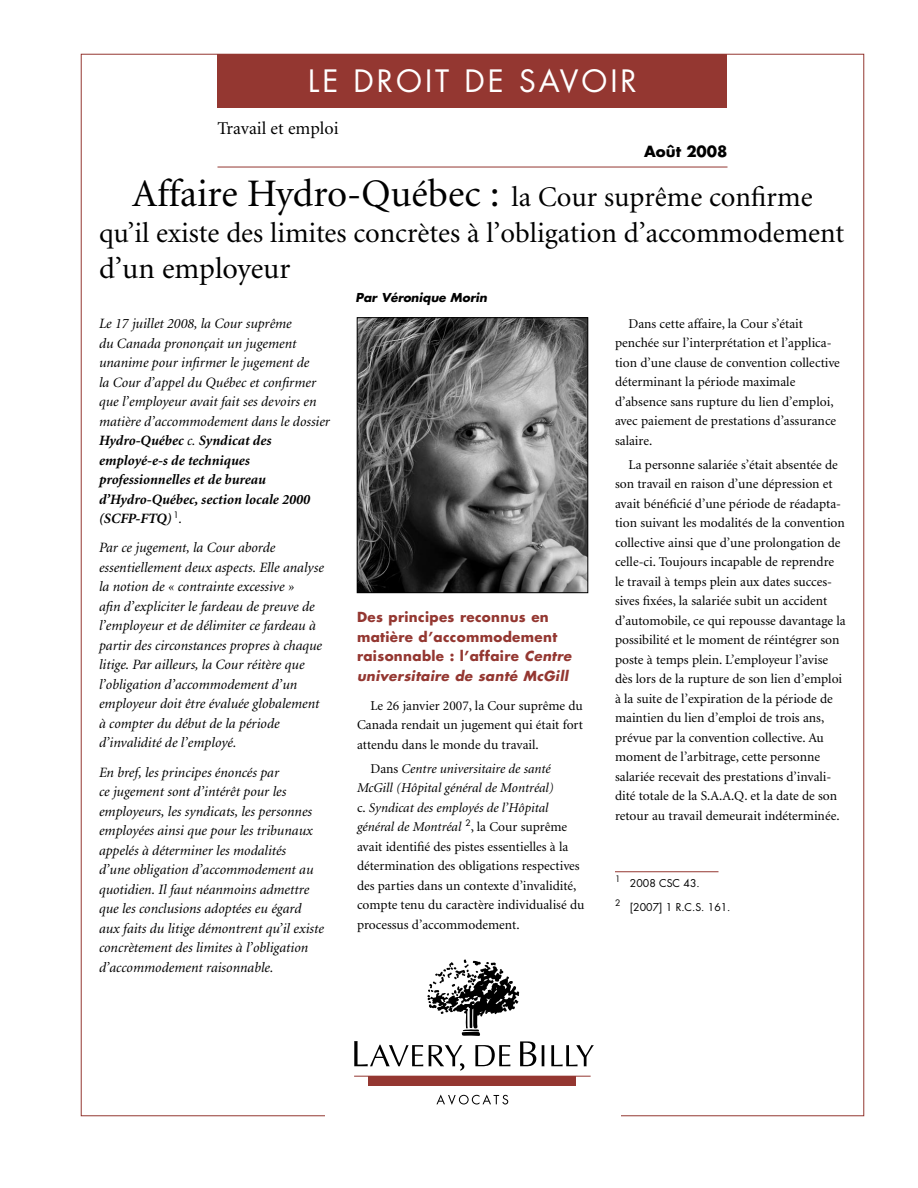
<style>
.page{position:relative;width:918px;height:1188px;background:#fff}
.page>*{position:absolute;margin:0;border:0;box-sizing:border-box;transform-origin:0 0}
.t1{font:30px "Futura";letter-spacing:.1em;color:#fff}
.t2{font:30px "Minion";color:#000}
.t3{font:28.5px/36px "Minion";color:#000;text-align:center}
.t4{font:18px "Minion";color:#000}
.t5{font:700 15px "Futura";color:#000}
.t6{font:italic 14.25px/19.5px "Minion";color:#000}
.t7{font:13.5px/19.5px "Minion";color:#000}
.t8{font:700 13.5px/19.5px "Futura";letter-spacing:.025em;color:#943731}
.t9{font:italic 700 12px "Futura";color:#000}
.t10{font:10.5px "Futura";color:#000}
.t11{font:8.7px "Futura";color:#000}
.s1{font-size:39px}
.s2{font-weight:700}
.s3{font-style:italic}
</style>
<div class="page">
<svg style="left:542px;top:1045px;width:2px;height:21px"></svg>
<svg style="left:551px;top:1045px;width:43px;height:21px"></svg>
<svg style="left:436px;top:1095px;width:72px;height:10px"></svg>
<hr style="left:354px;top:1076px;width:237px;height:1px;background:#943731">
<div style="left:369px;top:1076px;width:207px;height:9px;background:#943731"></div>
<svg style="left:354px;top:959px;width:182px;height:112px"></svg>
<div style="left:218px;top:54px;width:510px;height:54px;background:#943731"></div>
<hr style="left:218px;top:167px;width:510px;height:1px;background:#943731">
<img style="left:359px;top:320px;width:227px;height:271px">
<div style="left:357px;top:318px;width:231px;height:275px;border:1px solid #000"></div>
<hr style="left:615px;top:871px;width:103px;height:1px;background:#943731">
<h1 class="t1" style="left:308px;top:62px;width:330px">LE DROIT DE SAVOIR</h1>
<h3 class="t4" style="left:218px;top:120px;width:123px">Travail et emploi</h3>
<p class="t5" style="left:644px;top:142px;width:85px">Août 2008</p>
<h2 class="t3" style="left:99px;top:180px;width:747px"><span class="s1">Affaire Hydro-Québec :</span> la Cour suprême confirme<br>qu’il existe des limites concrètes à l’obligation d’accommodement</h2>
<h1 class="t2" style="left:99px;top:254px;width:193px">d’un employeur</h1>
<p class="t9" style="left:356px;top:290px;width:133px">Par Véronique Morin</p>
<p class="t6" style="left:99px;top:314px;width:233px">Le 17 juillet 2008, la Cour suprême<br>du Canada prononçait un jugement unanime pour infirmer le jugement de<br>la Cour d’appel du Québec et confirmer que l’employeur avait fait ses devoirs en matière d’accommodement dans le dossier <span class="s2">Hydro-Québec</span> c. <span class="s2">Syndicat des employé-e-s de techniques professionnelles et de bureau d’Hydro-Québec, section locale 2000 (SCFP-FTQ)</span> <sup>1</sup>.</p>
<p class="t6" style="left:99px;top:539px;width:226px">Par ce jugement, la Cour aborde essentiellement deux aspects. Elle analyse la notion de « contrainte excessive »<br>afin d’expliciter le fardeau de preuve de l’employeur et de délimiter ce fardeau à partir des circonstances propres à chaque litige. Par ailleurs, la Cour réitère que l’obligation d’accommodement d’un employeur doit être évaluée globalement à compter du début de la période d’invalidité de l’employé.</p>
<p class="t6" style="left:99px;top:763px;width:226px">En bref, les principes énoncés par<br>ce jugement sont d’intérêt pour les employeurs, les syndicats, les personnes employées ainsi que pour les tribunaux appelés à déterminer les modalités<br>d’une obligation d’accommodement au quotidien. Il faut néanmoins admettre que les conclusions adoptées eu égard aux faits du litige démontrent qu’il existe concrètement des limites à l’obligation d’accommodement raisonnable.</p>
<p class="t7" style="left:615px;top:314px;width:226px;text-indent:14px">Dans cette affaire, la Cour s’était penchée sur l’interprétation et l’applica&shy;tion d’une clause de convention collective déterminant la période maximale d’absence sans rupture du lien d’emploi, avec paiement de prestations d’assurance salaire.</p>
<p class="t7" style="left:615px;top:455px;width:232px;text-indent:14px">La personne salariée s’était absentée de son travail en raison d’une dépression et avait bénéficié d’une période de réadapta&shy;tion suivant les modalités de la convention collective ainsi que d’une prolongation de celle-ci. Toujours incapable de reprendre le travail à temps plein aux dates succes&shy;sives fixées, la salariée subit un accident d’automobile, ce qui repousse davantage la possibilité et le moment de réintégrer son poste à temps plein. L’employeur l’avise dès lors de la rupture de son lien d’emploi à la suite de l’expiration de la période de maintien du lien d’emploi de trois ans, prévue par la convention collective. Au moment de l’arbitrage, cette personne salariée recevait des prestations d’invali&shy;dité totale de la S.A.A.Q. et la date de son retour au travail demeurait indéterminée.</p>
<p class="t8" style="left:357px;top:607px;width:216px">Des principes reconnus en matière d’accommodement raisonnable : l’affaire <span class="s3">Centre universitaire de santé McGill</span></p>
<p class="t7" style="left:357px;top:696px;width:227px;text-align:justify;text-indent:14px">Le 26 janvier 2007, la Cour suprême du Canada rendait un jugement qui était fort attendu dans le monde du travail.</p>
<p class="t7" style="left:357px;top:759px;width:229px;text-indent:14px">Dans <span class="s3">Centre universitaire de santé McGill (Hôpital général de Montréal)<br></span>c. <span class="s3">Syndicat des employés de l’Hôpital général de Montréal</span> <sup>2</sup>, la Cour suprême avait identifié des pistes essentielles à la détermination des obligations respectives des parties dans un contexte d’invalidité, compte tenu du caractère individualisé du processus d’accommodement.</p>
<p class="t11" style="left:615px;top:873px;width:7px">1</p>
<p class="t10" style="left:630px;top:877px;width:71px">2008 CSC 43.</p>
<p class="t11" style="left:615px;top:897px;width:7px">2</p>
<p class="t10" style="left:630px;top:901px;width:102px">[2007] 1 R.C.S. 161.</p>
</div>
